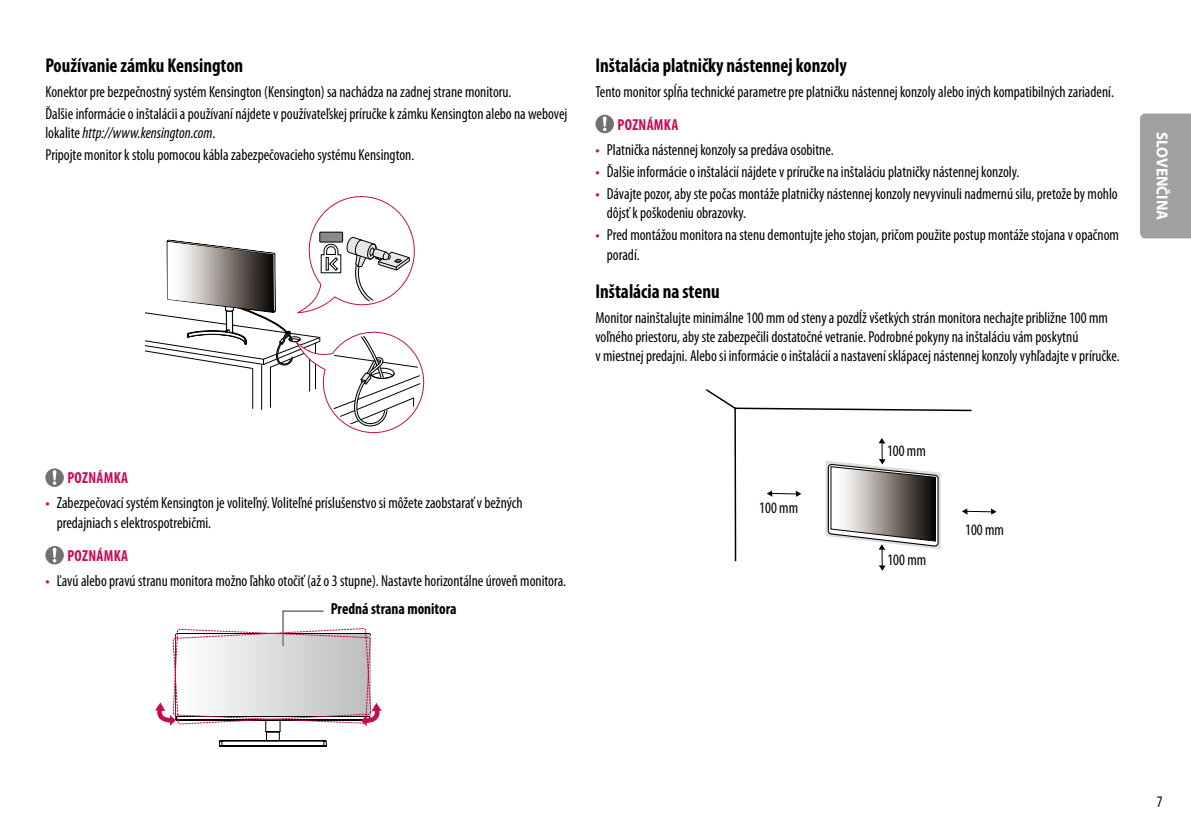
<style>
.page{position:relative;width:1191px;height:840px;background:#fff}
.page>*{position:absolute;margin:0;border:0;box-sizing:border-box;transform-origin:0 0}
.t1{font:700 condensed 20px "Myriad Pro";color:#000;scale:.95 1}
.t2{font:condensed 16px/19.2px "Myriad Pro";color:#000;scale:.95 1}
.t3{font:700 condensed 16px "Myriad Pro";letter-spacing:.02em;color:#c90a53;scale:.95 1}
.t4{font:700 16px "Myriad Pro";color:#fff;scale:.95 1}
.s1{font-style:italic}
.s2{font-family:"LG Smart";font-stretch:normal;color:#c90a53}
.s3{font-weight:700}
</style>
<div class="page">
<div style="left:1140px;top:113px;width:51px;height:125px;background:#9fa0a0"></div>
<svg style="left:595px;top:115px;width:19px;height:18px"></svg>
<svg style="left:973px;top:508px;width:23px;height:6px"></svg>
<svg style="left:706px;top:389px;width:267px;height:173px"></svg>
<svg style="left:825px;top:438px;width:115px;height:133px"></svg>
<svg style="left:755px;top:490px;width:46px;height:42px"></svg>
<svg style="left:145px;top:196px;width:280px;height:238px"></svg>
<svg style="left:45px;top:468px;width:19px;height:18px"></svg>
<svg style="left:45px;top:546px;width:19px;height:18px"></svg>
<svg style="left:155px;top:610px;width:227px;height:136px"></svg>
<p class="t1" style="left:45px;top:53px;width:210px">Používanie zámku Kensington</p>
<p class="t2" style="left:45px;top:80px;width:551px;line-height:22px">Konektor pre bezpečnostný systém Kensington (Kensington) sa nachádza na zadnej strane monitoru.<br>Ďalšie informácie o inštalácii a používaní nájdete v používateľskej príručke k zámku Kensington alebo na webovej</p>
<p class="t2" style="left:45px;top:121px;width:390px;line-height:22px">lokalite <span class="s1">http://www.kensington.com</span>.<br>Pripojte monitor k stolu pomocou kábla zabezpečovacieho systému Kensington.</p>
<p class="t1" style="left:595px;top:53px;width:266px">Inštalácia platničky nástennej konzoly</p>
<p class="t2" style="left:595px;top:81px;width:547px">Tento monitor spĺňa technické parametre pre platničku nástennej konzoly alebo iných kompatibilných zariadení.</p>
<p class="t3" style="left:617px;top:115px;width:65px">Poznámka</p>
<p class="t2" style="left:595px;top:140px;width:252px"><span class="s2">•</span> Platnička nástennej konzoly sa predáva osobitne.</p>
<p class="t2" style="left:595px;top:162px;width:447px"><span class="s2">•</span> Ďalšie informácie o inštalácií nájdete v príručke na inštaláciu platničky nástennej konzoly.</p>
<p class="t2" style="left:607px;top:184px;width:539px;text-indent:-11px"><span class="s2">•</span> Dávajte pozor, aby ste počas montáže platničky nástennej konzoly nevyvinuli nadmernú silu, pretože by mohlo dôjsť k poškodeniu obrazovky.</p>
<p class="t2" style="left:607px;top:225px;width:540px;text-indent:-11px"><span class="s2">•</span> Pred montážou monitora na stenu demontujte jeho stojan, pričom použite postup montáže stojana v opačnom poradí.</p>
<p class="t1" style="left:595px;top:278px;width:132px">Inštalácia na stenu</p>
<p class="t2" style="left:595px;top:307px;width:553px">Monitor nainštalujte minimálne 100 mm od steny a pozdĺž všetkých strán monitora nechajte približne 100 mm voľného priestoru, aby ste zabezpečili dostatočné vetranie. Podrobné pokyny na inštaláciu vám poskytnú<br>v miestnej predajni. Alebo si informácie o inštalácií a nastavení sklápacej nástennej konzoly vyhľadajte v príručke.</p>
<p class="t3" style="left:67px;top:468px;width:65px">Poznámka</p>
<p class="t2" style="left:57px;top:493px;width:492px;text-indent:-11px"><span class="s2">•</span> Zabezpečovací systém Kensington je voliteľný. Voliteľné príslušenstvo si môžete zaobstarať v bežných predajniach s elektrospotrebičmi.</p>
<p class="t3" style="left:67px;top:545px;width:65px">Poznámka</p>
<p class="t2" style="left:331px;top:565px;width:249px;line-height:28.6px;text-indent:-285px"><span class="s2">•</span> Ľavú alebo pravú stranu monitora možno ľahko otočiť (až o 3 stupne). Nastavte horizontálne úroveň monitora.<br><span class="s3">Predná strana monitora</span></p>
<p class="t2" style="left:759px;top:497px;width:42px">100 mm</p>
<p class="t2" style="left:887px;top:441px;width:42px">100 mm</p>
<p class="t2" style="left:887px;top:549px;width:42px">100 mm</p>
<p class="t2" style="left:965px;top:519px;width:42px">100 mm</p>
<p class="t4" style="left:1172px;top:132px;width:94px;rotate:90deg">SLOVENČINA</p>
<p class="t2" style="left:1156px;top:791px;width:8px">7</p>
</div>
